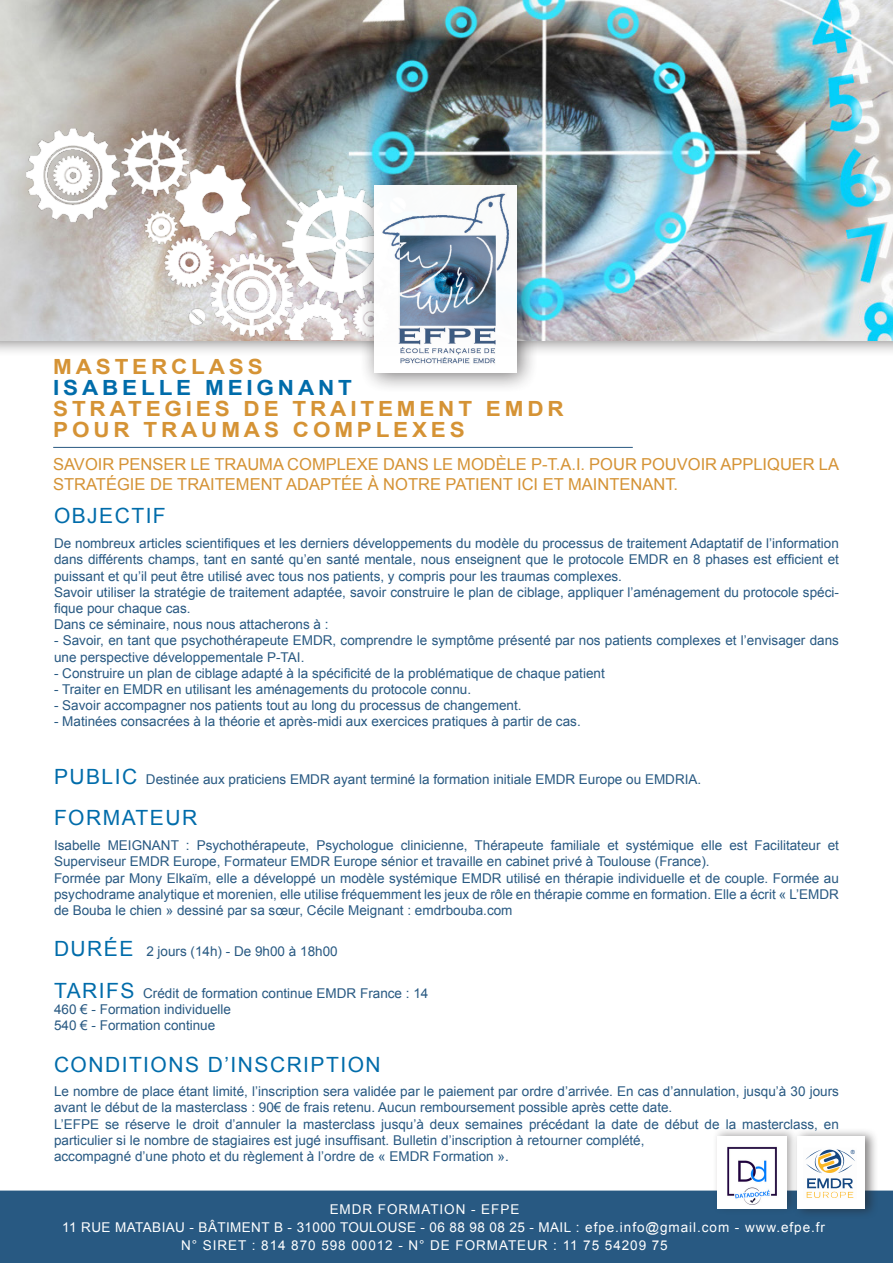
<style>
.page{position:relative;width:893px;height:1263px;background:#fff}
.page>*{position:absolute;margin:0;border:0;box-sizing:border-box;transform-origin:0 0}
.sous_titre{font:21px "Arial";letter-spacing:.07em;color:#006caa}
.titre{font:700 20.85px "Arial";letter-spacing:.17em;color:#d59335;scale:1.08 1}
.titre-2{font:700 20.85px "Arial";letter-spacing:.17em;color:#006caa;scale:1.08 1}
.Style_de_paragraphe{font:16.5px/19.5px "Arial";color:#d59335}
.sous_titre-2{font:13.5px/16.2px "Arial";color:#285982}
.TEXTE-OK{font:13.5px/16.2px "Arial";color:#285982}
.texteblanc{font:13.5px "Arial";letter-spacing:.03em;color:#fff}
.texteblanc-2{font:13.5px "Arial";letter-spacing:.07em;color:#fff}
.texte-retrait{font:13.5px "Arial";color:#285982}
.t1{font:5.55px "Arial";color:#154781}
.s1{font-size:21px;color:#006caa}
</style>
<div class="page">
<div style="left:0;top:1191px;width:893px;height:72px;background:#285982"></div>
<div style="left:0;top:0;width:893px;height:357px;background:#231f20;opacity:.5"></div>
<img style="left:0;top:0;width:893px;height:340px">
<img style="left:0;top:29px;width:483px;height:310px">
<div style="left:359px;top:169px;width:180px;height:225px;background:#231f20;opacity:.64"></div>
<div style="left:374px;top:185px;width:143px;height:187px;background:#fff"></div>
<img style="left:382px;top:193px;width:128px;height:171px">
<hr style="left:53px;top:447px;width:580px;height:1px;background:#285982">
<div style="left:793px;top:1128px;width:85px;height:91px;background:#231f20;opacity:.55"></div>
<div style="left:797px;top:1137px;width:68px;height:72px;background:#fff"></div>
<svg style="left:805px;top:1149px;width:50px;height:49px"></svg>
<div style="left:712px;top:1126px;width:86px;height:88px;background:#231f20;opacity:.36"></div>
<div style="left:717px;top:1137px;width:70px;height:72px;background:#fff"></div>
<img style="left:727px;top:1146px;width:50px;height:59px">
<p class="titre" style="left:53px;top:353px;width:195px">MASTERCLASS</p>
<p class="titre-2" style="left:53px;top:374px;width:278px">ISABELLE MEIGNANT</p>
<p class="titre" style="left:53px;top:395px;width:474px">STRATEGIES DE TRAITEMENT EMDR</p>
<p class="titre" style="left:53px;top:416px;width:383px">POUR TRAUMAS COMPLEXES</p>
<p class="Style_de_paragraphe" style="left:53px;top:455px;width:787px">SAVOIR PENSER LE TRAUMA COMPLEXE DANS LE MODÈLE P-T.A.I. POUR POUVOIR APPLIQUER LA<br>STRATÉGIE DE TRAITEMENT ADAPTÉE À NOTRE PATIENT ICI ET MAINTENANT.</p>
<p class="sous_titre" style="left:54px;top:502px;width:113px">OBJECTIF</p>
<p class="sous_titre-2" style="left:54px;top:535px;width:786px;text-align:justify">De nombreux articles scientifiques et les derniers développements du modèle du processus de traitement Adaptatif de l’information dans différents champs, tant en santé qu’en santé mentale, nous enseignent que le protocole EMDR en 8 phases est efficient et puissant et qu’il peut être utilisé avec tous nos patients, y compris pour les traumas complexes.</p>
<p class="sous_titre-2" style="left:54px;top:584px;width:786px">Savoir utiliser la stratégie de traitement adaptée, savoir construire le plan de ciblage, appliquer l’aménagement du protocole spéci&shy;fique pour chaque cas.</p>
<p class="sous_titre-2" style="left:54px;top:616px;width:276px">Dans ce séminaire, nous nous attacherons à :</p>
<p class="sous_titre-2" style="left:54px;top:633px;width:786px">- Savoir, en tant que psychothérapeute EMDR, comprendre le symptôme présenté par nos patients complexes et l’envisager dans une perspective développementale P-TAI.</p>
<p class="sous_titre-2" style="left:54px;top:665px;width:552px">- Construire un plan de ciblage adapté à la spécificité de la problématique de chaque patient</p>
<p class="sous_titre-2" style="left:54px;top:681px;width:419px">- Traiter en EMDR en utilisant les aménagements du protocole connu.</p>
<p class="sous_titre-2" style="left:54px;top:697px;width:469px">- Savoir accompagner nos patients tout au long du processus de changement.</p>
<p class="sous_titre-2" style="left:54px;top:714px;width:528px">- Matinées consacrées à la théorie et après-midi aux exercices pratiques à partir de cas.</p>
<p class="sous_titre-2" style="left:54px;top:771px;width:649px"><span class="s1">PUBLIC</span> Destinée aux praticiens EMDR ayant terminé la formation initiale EMDR Europe ou EMDRIA.</p>
<p class="sous_titre" style="left:54px;top:804px;width:145px">FORMATEUR</p>
<p class="sous_titre-2" style="left:54px;top:837px;width:786px">Isabelle MEIGNANT : Psychothérapeute, Psychologue clinicienne, Thérapeute familiale et systémique elle est Facilitateur et<br>Superviseur EMDR Europe, Formateur EMDR Europe sénior et travaille en cabinet privé à Toulouse (France).</p>
<p class="sous_titre-2" style="left:54px;top:870px;width:786px;text-align:justify">Formée par Mony Elkaïm, elle a développé un modèle systémique EMDR utilisé en thérapie individuelle et de couple. Formée au psychodrame analytique et morenien, elle utilise fréquemment les jeux de rôle en thérapie comme en formation. Elle a écrit « L’EMDR de Bouba le chien » dessiné par sa sœur, Cécile Meignant : emdrbouba.com</p>
<p class="sous_titre-2" style="left:54px;top:944px;width:285px"><span class="s1">DURÉE</span> 2 jours (14h) - De 9h00 à 18h00</p>
<p class="sous_titre-2" style="left:54px;top:985px;width:376px"><span class="s1">TARIFS</span> Crédit de formation continue EMDR France : 14</p>
<p class="texte-retrait" style="left:54px;top:1000px;width:179px">460 € - Formation individuelle</p>
<p class="texte-retrait" style="left:54px;top:1016px;width:163px">540 € - Formation continue</p>
<p class="sous_titre" style="left:54px;top:1050px;width:328px">CONDITIONS D’INSCRIPTION</p>
<p class="sous_titre-2" style="left:54px;top:1083px;width:786px">Le nombre de place étant limité, l’inscription sera validée par le paiement par ordre d’arrivée. En cas d’annulation, jusqu’à 30 jours avant le début de la masterclass : 90€ de frais retenu. Aucun remboursement possible après cette date.</p>
<p class="TEXTE-OK" style="left:54px;top:1116px;width:786px">L’EFPE se réserve le droit d’annuler la masterclass jusqu’à deux semaines précédant la date de début de la masterclass, en particulier si le nombre de stagiaires est jugé insuffisant. Bulletin d’inscription à retourner complété,</p>
<p class="TEXTE-OK" style="left:54px;top:1148px;width:456px">accompagné d’une photo et du règlement à l’ordre de « EMDR Formation ».</p>
<p class="t1" style="left:851px;top:1148px;width:6px">®</p>
<p class="texteblanc-2" style="left:330px;top:1200px;width:191px">EMDR FORMATION - EFPE</p>
<p class="texteblanc" style="left:62px;top:1218px;width:764px">11 RUE MATABIAU - BÂTIMENT B - 31000 TOULOUSE - 06 88 98 08 25 - MAIL : efpe.info@gmail.com - www.efpe.fr</p>
<p class="texteblanc-2" style="left:181px;top:1236px;width:488px">N° SIRET : 814 870 598 00012 - N° DE FORMATEUR : 11 75 54209 75</p>
</div>
